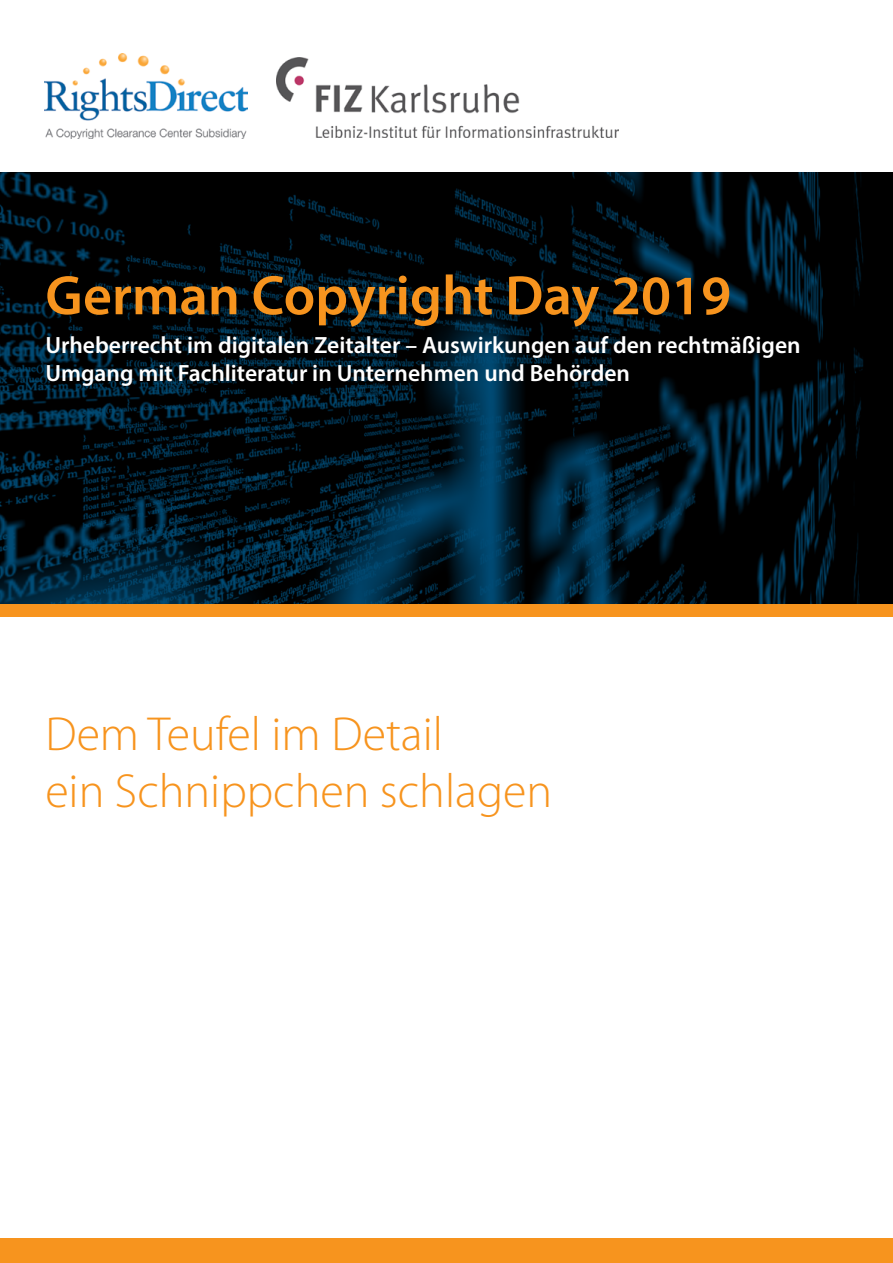
<style>
.page{position:relative;width:893px;height:1263px;background:#fff}
.page>*{position:absolute;margin:0;border:0;box-sizing:border-box;transform-origin:0 0}
.t1{font:600 56.1px "Myriad Pro";color:#f7941e}
.t2{font:300 48px/57.6px "Myriad Pro";color:#f7941e}
.t3{font:600 23.55px/28.3px "Myriad Pro";color:#fff}
</style>
<div class="page">
<svg style="left:0;top:172px;width:893px;height:432px;fill:#000"></svg>
<div style="left:0;top:604px;width:893px;height:13px;background:#f7941e"></div>
<div style="left:0;top:1238px;width:893px;height:25px;background:#f7941e"></div>
<img style="left:276px;top:57px;width:343px;height:81px">
<img style="left:45px;top:53px;width:202px;height:85px">
<h1 class="t1" style="left:45px;top:260px;width:687px">German Copyright Day 2019</h1>
<p class="t3" style="left:45px;top:330px;width:757px">Urheberrecht im digitalen Zeitalter – Auswirkungen auf den rechtmäßigen<br>Umgang mit Fachliteratur in Unternehmen und Behörden</p>
<h2 class="t2" style="left:45px;top:704px;width:508px">Dem Teufel im Detail<br>ein Schnippchen schlagen</h2>
</div>
